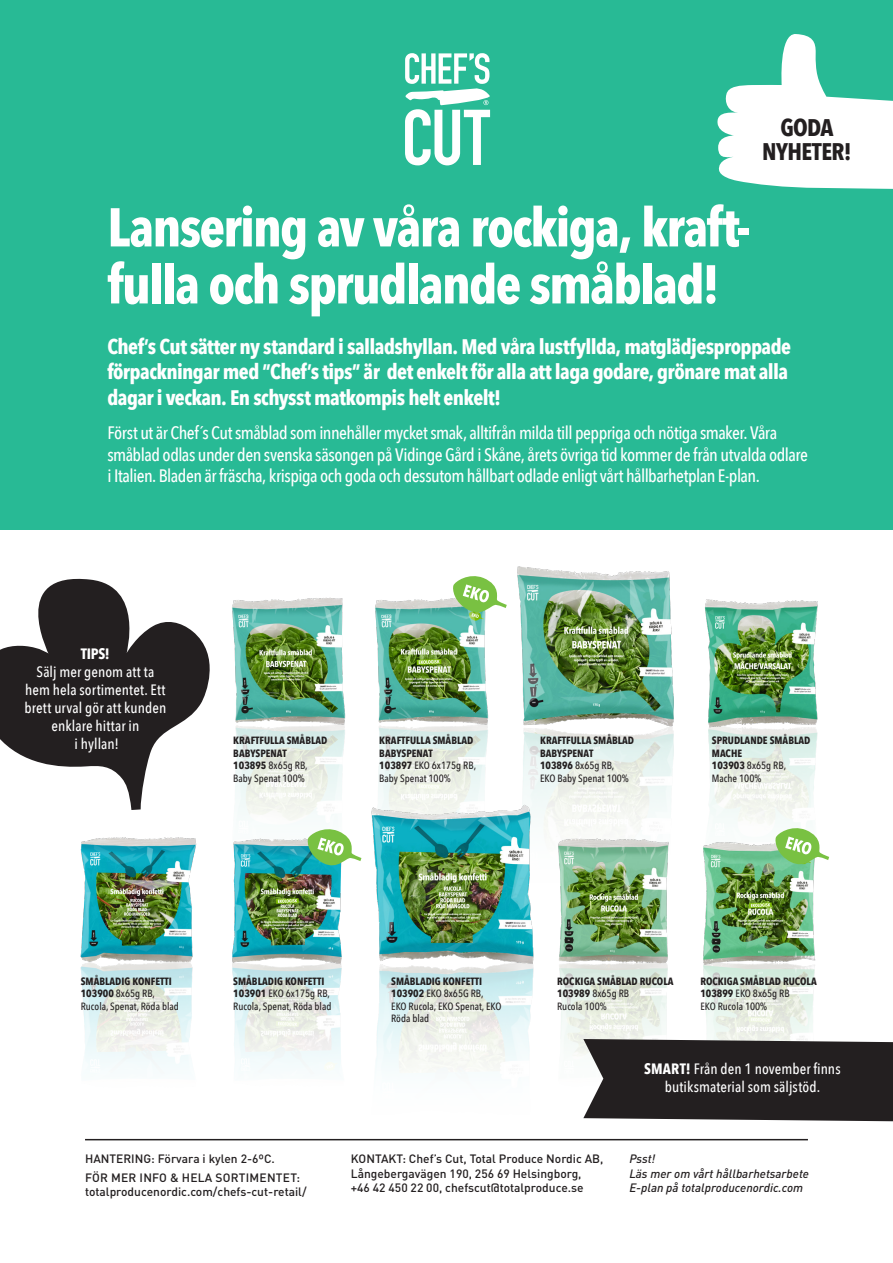
<style>
.page{position:relative;width:893px;height:1263px;background:#fff}
.page>*{position:absolute;margin:0;border:0;box-sizing:border-box;transform-origin:0 0}
.t1{font:700 54px/57px "Avenir Next Condensed";letter-spacing:-.035em;color:#fff}
.t2{font:700 24px/24px "Avenir Next Condensed";letter-spacing:-.025em;color:#231f20;text-align:center}
.t3{font:700 21px/25.2px "Avenir Next Condensed";letter-spacing:-.03em;color:#fff}
.t4{font:500 18px/21.6px "Avenir Next Condensed";letter-spacing:-.03em;color:#fff}
.t5{font:500 15px/18px "Avenir Next Condensed";letter-spacing:.005em;color:#fff;text-align:center}
.t6{font:500 12px/14.4px "DIN Pro";color:#231f20}
.t7{font:italic 500 12px/14.4px "DIN Pro";color:#231f20}
.t8{font:700 10.5px/12.6px "Avenir Next Condensed";color:#231f20}
.t9{font:500 10.5px/12.6px "Avenir Next Condensed";color:#231f20}
.s1{font-weight:700}
.s2{font-weight:500}
</style>
<div class="page">
<div style="left:0;top:0;width:893px;height:529px;background:#28ba95"></div>
<hr style="left:85px;top:1139px;width:723px;height:1px;background:#231f20">
<svg style="left:81px;top:967px;width:734px;height:101px"></svg>
<svg style="left:235px;top:730px;width:595px;height:128px"></svg>
<img style="left:506px;top:566px;width:179px;height:168px">
<img style="left:232px;top:597px;width:257px;height:133px">
<img style="left:697px;top:599px;width:132px;height:134px">
<img style="left:361px;top:801px;width:185px;height:167px">
<img style="left:232px;top:833px;width:110px;height:134px">
<img style="left:80px;top:837px;width:121px;height:134px">
<img style="left:692px;top:836px;width:124px;height:134px">
<img style="left:543px;top:827px;width:142px;height:145px">
<svg style="left:452px;top:572px;width:55px;height:45px"></svg>
<svg style="left:307px;top:825px;width:54px;height:45px"></svg>
<svg style="left:774px;top:824px;width:55px;height:45px"></svg>
<svg style="left:717px;top:34px;width:176px;height:155px"></svg>
<svg style="left:583px;top:1039px;width:310px;height:82px;background:#312e2f"></svg>
<svg style="left:0;top:578px;width:210px;height:232px;fill:#231f20"></svg>
<svg style="left:405px;top:53px;width:86px;height:112px"></svg>
<p class="t2" style="left:762px;top:115px;width:91px">GODA<br>NYHETER!</p>
<p class="t1" style="left:107px;top:199px;width:645px">Lansering av våra rockiga, kraft&shy;fulla och sprudlande småblad!</p>
<p class="t3" style="left:107px;top:334px;width:685px">Chef’s Cut sätter ny standard i salladshyllan. Med våra lustfyllda, matglädjesproppade förpackningar med ”Chef’s tips” är det enkelt för alla att laga godare, grönare mat alla dagar i veckan. En schysst matkompis helt enkelt!</p>
<p class="t4" style="left:107px;top:422px;width:702px">Först ut är Chef´s Cut småblad som innehåller mycket smak, alltifrån milda till peppriga och nötiga smaker. Våra småblad odlas under den svenska säsongen på Vidinge Gård i Skåne, årets övriga tid kommer de från utvalda odlare i Italien. Bladen är fräscha, krispiga och goda och dessutom hållbart odlade enligt vårt hållbarhetplan E-plan.</p>
<p class="t5" style="left:25px;top:644px;width:143px"><span class="s1">TIPS!<br></span>Sälj mer genom att ta hem hela sortimentet. Ett brett urval gör att kunden enklare hittar in<br>i hyllan!</p>
<p class="t8" style="left:233px;top:734px;width:96px">KRAFTFULLA SMÅBLAD<br>BABYSPENAT<br>103895 <span class="s2">8x65g RB,<br>Baby Spenat 100%</span></p>
<p class="t8" style="left:379px;top:734px;width:98px">KRAFTFULLA SMÅBLAD<br>BABYSPENAT<br>103897 <span class="s2">EKO 6x175g RB,<br>Baby Spenat 100%</span></p>
<p class="t8" style="left:540px;top:734px;width:96px">KRAFTFULLA SMÅBLAD<br>BABYSPENAT<br>103896 <span class="s2">8x65g RB,<br>EKO Baby Spenat 100%</span></p>
<p class="t8" style="left:712px;top:734px;width:100px">SPRUDLANDE SMÅBLAD<br>MACHE<br>103903 <span class="s2">8x65g RB,<br>Mache 100%</span></p>
<p class="t9" style="left:81px;top:975px;width:100px"><span class="s1">SMÅBLADIG KONFETTI<br>103900</span> 8x65g RB,<br>Rucola, Spenat, Röda blad</p>
<p class="t9" style="left:233px;top:975px;width:100px"><span class="s1">SMÅBLADIG KONFETTI<br>103901</span> EKO 6x175g RB,<br>Rucola, Spenat, Röda blad</p>
<p class="t9" style="left:391px;top:975px;width:112px"><span class="s1">SMÅBLADIG KONFETTI<br>103902</span> EKO 8x65G RB,<br>EKO Rucola, EKO Spenat, EKO<br>Röda blad</p>
<p class="t8" style="left:557px;top:974px;width:118px">ROCKIGA SMÅBLAD RUCOLA<br>103989 <span class="s2">8x65g RB<br>Rucola 100%</span></p>
<p class="t8" style="left:700px;top:974px;width:118px">ROCKIGA SMÅBLAD RUCOLA<br>103899 <span class="s2">EKO 8x65g RB<br>EKO Rucola 100%</span></p>
<p class="t5" style="left:644px;top:1060px;width:198px"><span class="s1">SMART!</span> Från den 1 november finns butiksmaterial som säljstöd.</p>
<p class="t6" style="left:85px;top:1150px;width:191px">HANTERING: Förvara i kylen 2-6ºC.</p>
<p class="t6" style="left:85px;top:1169px;width:223px">FÖR MER INFO &amp; HELA SORTIMENTET: totalproducenordic.com/chefs-cut-retail/</p>
<p class="t6" style="left:351px;top:1150px;width:254px">KONTAKT: Chef’s Cut, Total Produce Nordic AB,<br>Långebergavägen 190, 256 69 Helsingborg, +46 42 450 22 00, chefscut@totalproduce.se</p>
<p class="t7" style="left:629px;top:1150px;width:181px">Psst!<br>Läs mer om vårt hållbarhetsarbete<br>E-plan på totalproducenordic.com</p>
</div>
